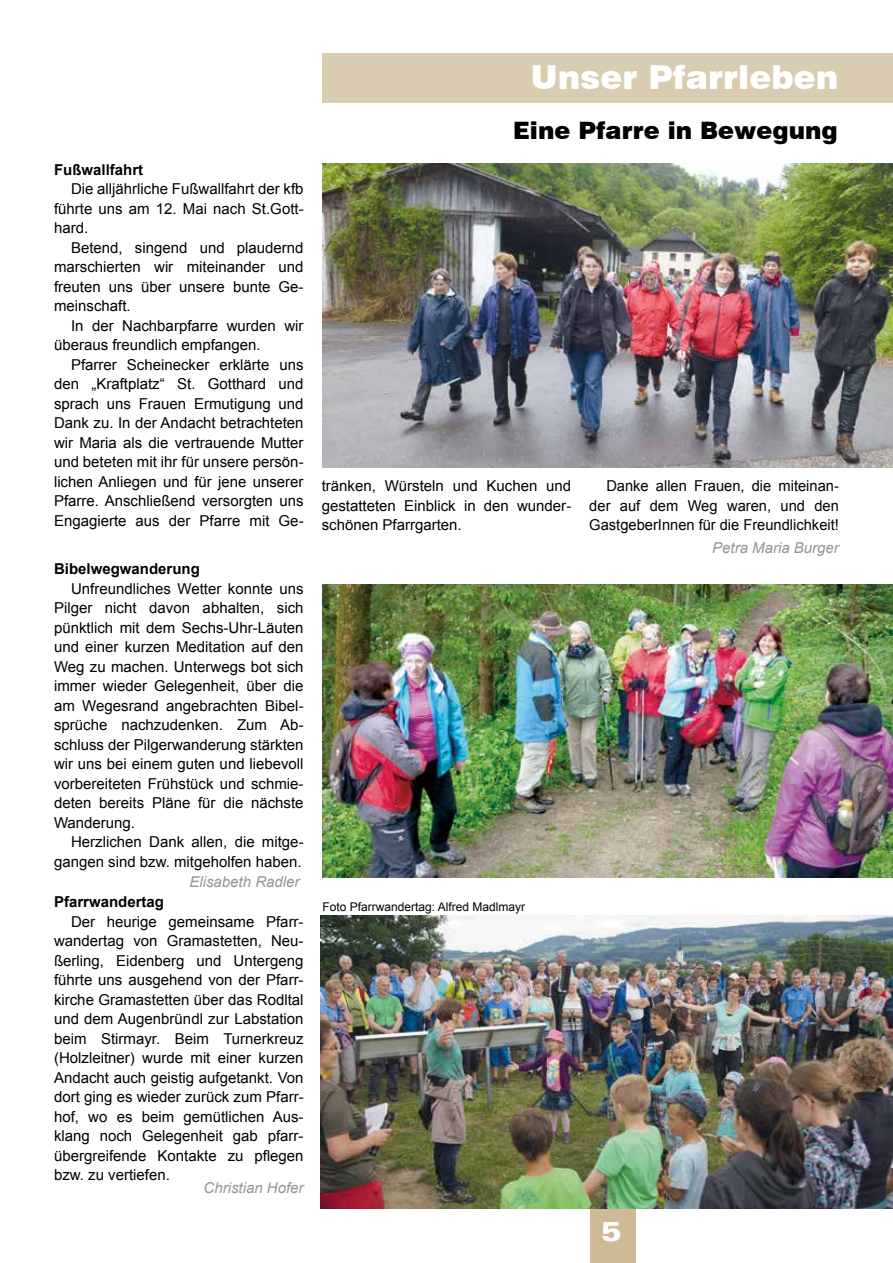
<style>
.page{position:relative;width:893px;height:1263px;background:#fff}
.page>*{position:absolute;margin:0;border:0;box-sizing:border-box;transform-origin:0 0}
.t1{font:900 33px "Swiss 721 BT";color:#fff}
.t2{font:900 expanded 27px "Zurich BT";color:#fff}
.t3{font:900 24px "Swiss 721 BT";color:#000}
.t4{font:15px/19.5px "Arial";color:#000;text-align:justify}
.t5{font:italic 15px "Arial";color:#979597}
.t6{font:700 15px "Arial";color:#000}
.t7{font:12px "Arial";color:#000}
</style>
<div class="page">
<img style="left:323px;top:164px;width:570px;height:304px">
<img style="left:323px;top:585px;width:570px;height:293px">
<img style="left:321px;top:915px;width:572px;height:294px">
<div style="left:590px;top:1209px;width:45px;height:54px;background:#cebb95"></div>
<div style="left:323px;top:53px;width:570px;height:50px;background:#daccb0"></div>
<p class="t6" style="left:54px;top:159px;width:91px">Fußwallfahrt</p>
<p class="t4" style="left:54px;top:179px;width:251px;text-indent:17px">Die alljährliche Fußwallfahrt der kfb führte uns am 12. Mai nach St.Gott&shy;hard.</p>
<p class="t4" style="left:54px;top:237px;width:251px;text-indent:17px">Betend, singend und plaudernd marschierten wir miteinander und freuten uns über unsere bunte Ge&shy;meinschaft.</p>
<p class="t4" style="left:54px;top:315px;width:251px;text-indent:17px">In der Nachbarpfarre wurden wir überaus freundlich empfangen.</p>
<p class="t4" style="left:54px;top:354px;width:251px;text-indent:17px">Pfarrer Scheinecker erklärte uns den „Kraftplatz“ St. Gotthard und sprach uns Frauen Ermutigung und Dank zu. In der Andacht betrachteten wir Maria als die vertrauende Mutter und beteten mit ihr für unsere persön&shy;lichen Anliegen und für jene unserer Pfarre. Anschließend versorgten uns Engagierte aus der Pfarre mit Ge-</p>
<p class="t6" style="left:54px;top:558px;width:147px">Bibelwegwanderung</p>
<p class="t4" style="left:54px;top:579px;width:251px;text-indent:17px">Unfreundliches Wetter konnte uns Pilger nicht davon abhalten, sich pünktlich mit dem Sechs-Uhr-Läuten und einer kurzen Meditation auf den Weg zu machen. Unterwegs bot sich immer wieder Gelegenheit, über die am Wegesrand angebrachten Bibel&shy;sprüche nachzudenken. Zum Ab&shy;schluss der Pilgerwanderung stärkten wir uns bei einem guten und liebevoll vorbereiteten Frühstück und schmie&shy;deten bereits Pläne für die nächste Wanderung.</p>
<p class="t4" style="left:54px;top:832px;width:251px;text-align:right">Herzlichen Dank allen, die mitge&shy;gangen sind bzw. mitgeholfen haben.</p>
<p class="t5" style="left:189px;top:872px;width:112px">Elisabeth Radler</p>
<p class="t6" style="left:54px;top:891px;width:112px">Pfarrwandertag</p>
<p class="t4" style="left:54px;top:912px;width:251px;text-indent:17px">Der heurige gemeinsame Pfarr&shy;wandertag von Gramastetten, Neu&shy;ßerling, Eidenberg und Untergeng führte uns ausgehend von der Pfarr&shy;kirche Gramastetten über das Rodltal und dem Augenbründl zur Labstation beim Stirmayr. Beim Turnerkreuz (Holzleitner) wurde mit einer kurzen Andacht auch geistig aufgetankt. Von dort ging es wieder zurück zum Pfarr&shy;hof, wo es beim gemütlichen Aus&shy;klang noch Gelegenheit gab pfarr&shy;übergreifende Kontakte zu pflegen bzw. zu vertiefen.</p>
<p class="t5" style="left:204px;top:1178px;width:102px">Christian Hofer</p>
<h1 class="t1" style="left:531px;top:57px;width:309px">Unser Pfarrleben</h1>
<h3 class="t3" style="left:513px;top:116px;width:326px">Eine Pfarre in Bewegung</h3>
<p class="t4" style="left:322px;top:476px;width:251px">tränken, Würsteln und Kuchen und gestatteten Einblick in den wunder&shy;schönen Pfarrgarten.</p>
<p class="t4" style="left:589px;top:476px;width:251px;text-indent:17px">Danke allen Frauen, die miteinan&shy;der auf dem Weg waren, und den GastgeberInnen für die Freundlichkeit!</p>
<p class="t5" style="left:712px;top:538px;width:128px">Petra Maria Burger</p>
<p class="t7" style="left:322px;top:899px;width:204px">Foto Pfarrwandertag: Alfred Madlmayr</p>
<h2 class="t2" style="left:601px;top:1216px;width:22px">5</h2>
</div>
